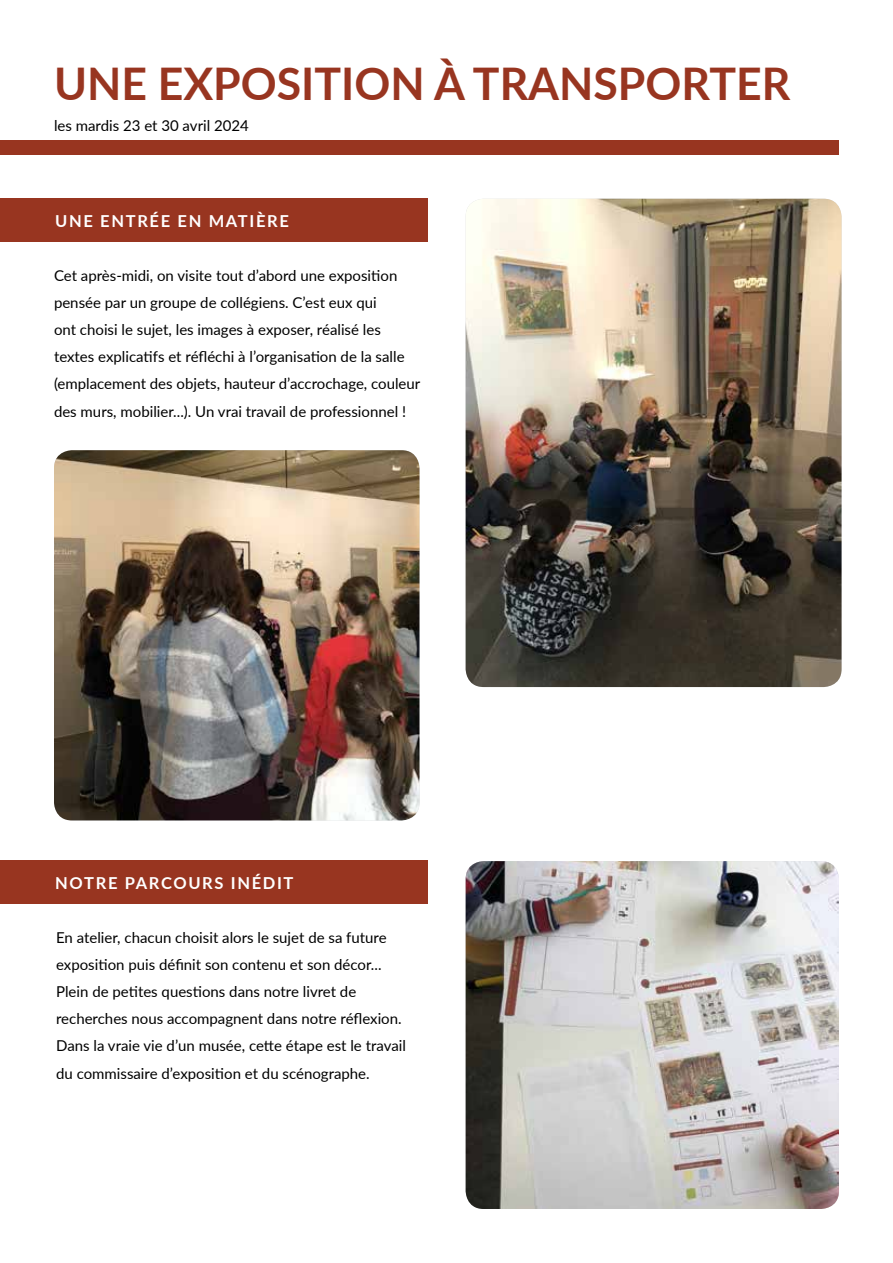
<style>
.page{position:relative;width:893px;height:1263px;background:#fff}
.page>*{position:absolute;margin:0;border:0;box-sizing:border-box;transform-origin:0 0}
.t1{font:700 45px "Lato";color:#983520}
.t2{font:700 16.5px "Lato";letter-spacing:.1em;color:#fff}
.t3{font:15px/27.2px "Lato";color:#000}
</style>
<div class="page">
<div style="left:0;top:199px;width:427px;height:43px;background:#983520"></div>
<div style="left:0;top:140px;width:839px;height:14px;background:#983520"></div>
<img style="left:466px;top:199px;width:375px;height:488px">
<img style="left:466px;top:861px;width:373px;height:348px">
<img style="left:54px;top:450px;width:365px;height:370px">
<div style="left:0;top:860px;width:427px;height:44px;background:#983520"></div>
<h1 class="t1" style="left:54px;top:50px;width:738px">UNE EXPOSITION À TRANSPORTER</h1>
<p class="t3" style="left:54px;top:111px;width:196px">les mardis 23 et 30 avril 2024</p>
<p class="t2" style="left:55px;top:209px;width:235px">UNE ENTRÉE EN MATIÈRE</p>
<p class="t3" style="left:54px;top:261px;width:368px">Cet après-midi, on visite tout d’abord une exposition pensée par un groupe de collégiens. C’est eux qui<br>ont choisi le sujet, les images à exposer, réalisé les textes explicatifs et réfléchi à l’organisation de la salle (emplacement des objets, hauteur d’accrochage, couleur des murs, mobilier...). Un vrai travail de professionnel !</p>
<p class="t2" style="left:55px;top:870px;width:240px">NOTRE PARCOURS INÉDIT</p>
<p class="t3" style="left:56px;top:923px;width:351px">En atelier, chacun choisit alors le sujet de sa future exposition puis définit son contenu et son décor...<br>Plein de petites questions dans notre livret de recherches nous accompagnent dans notre réflexion.<br>Dans la vraie vie d’un musée, cette étape est le travail du commissaire d’exposition et du scénographe.</p>
</div>
